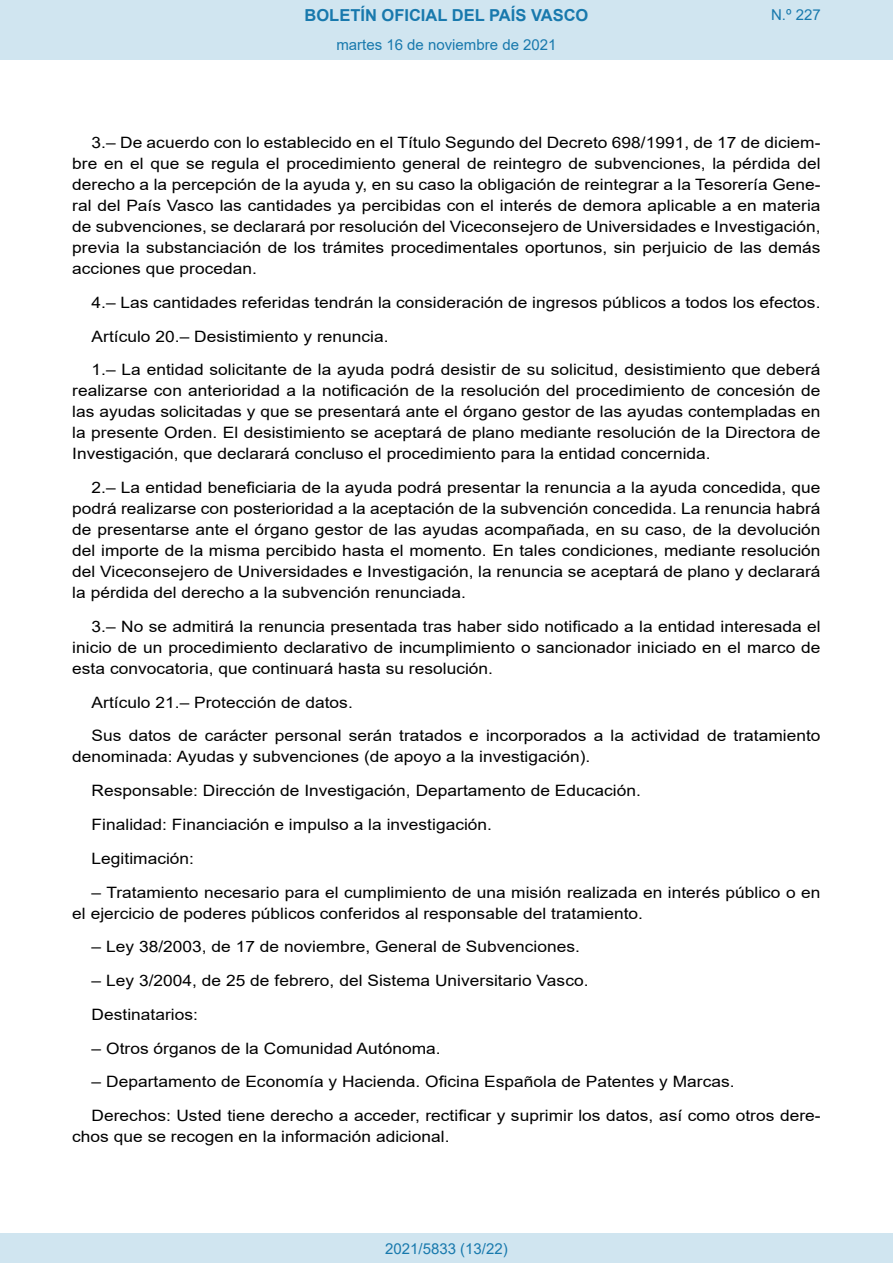
<style>
.page{position:relative;width:893px;height:1263px;background:#fff}
.page>*{position:absolute;margin:0;border:0;box-sizing:border-box;transform-origin:0 0}
.t1{font:700 16.5px "Arial";color:#1879ad}
.BOPVDetalle{font:15.6px/21px "Arial";color:#000;text-align:justify;scale:1.11 1}
.Paginacion_Centro{font:15px "Arial";color:#1879ad}
</style>
<div class="page">
<div style="left:0;top:0;width:893px;height:60px;background:#d0e5f0"></div>
<div style="left:0;top:1233px;width:893px;height:30px;background:#d0e5f0"></div>
<p class="t1" style="left:305px;top:3px;width:285px">BOLETÍN OFICIAL DEL PAÍS VASCO</p>
<p class="Paginacion_Centro" style="left:336px;top:35px;width:222px">martes 16 de noviembre de 2021</p>
<p class="Paginacion_Centro" style="left:771px;top:5px;width:51px">N.º 227</p>
<p class="BOPVDetalle" style="left:72px;top:132px;width:676px;text-indent:19px">3.– De acuerdo con lo establecido en el Título Segundo del Decreto 698/1991, de 17 de diciem&shy;bre en el que se regula el procedimiento general de reintegro de subvenciones, la pérdida del derecho a la percepción de la ayuda y, en su caso la obligación de reintegrar a la Tesorería Gene&shy;ral del País Vasco las cantidades ya percibidas con el interés de demora aplicable a en materia de subvenciones, se declarará por resolución del Viceconsejero de Universidades e Investigación, previa la substanciación de los trámites procedimentales oportunos, sin perjuicio de las demás acciones que procedan.</p>
<p class="BOPVDetalle" style="left:92px;top:292px;width:658px">4.– Las cantidades referidas tendrán la consideración de ingresos públicos a todos los efectos.</p>
<p class="BOPVDetalle" style="left:92px;top:326px;width:269px">Artículo 20.– Desistimiento y renuncia.</p>
<p class="BOPVDetalle" style="left:72px;top:359px;width:676px;text-indent:19px">1.– La entidad solicitante de la ayuda podrá desistir de su solicitud, desistimiento que deberá realizarse con anterioridad a la notificación de la resolución del procedimiento de concesión de las ayudas solicitadas y que se presentará ante el órgano gestor de las ayudas contempladas en la presente Orden. El desistimiento se aceptará de plano mediante resolución de la Directora de Investigación, que declarará concluso el procedimiento para la entidad concernida.</p>
<p class="BOPVDetalle" style="left:72px;top:477px;width:676px;text-indent:19px">2.– La entidad beneficiaria de la ayuda podrá presentar la renuncia a la ayuda concedida, que podrá realizarse con posterioridad a la aceptación de la subvención concedida. La renuncia habrá de presentarse ante el órgano gestor de las ayudas acompañada, en su caso, de la devolución del importe de la misma percibido hasta el momento. En tales condiciones, mediante resolución del Viceconsejero de Universidades e Investigación, la renuncia se aceptará de plano y declarará la pérdida del derecho a la subvención renunciada.</p>
<p class="BOPVDetalle" style="left:72px;top:616px;width:676px;text-indent:19px">3.– No se admitirá la renuncia presentada tras haber sido notificado a la entidad interesada el inicio de un procedimiento declarativo de incumplimiento o sancionador iniciado en el marco de esta convocatoria, que continuará hasta su resolución.</p>
<p class="BOPVDetalle" style="left:92px;top:692px;width:237px">Artículo 21.– Protección de datos.</p>
<p class="BOPVDetalle" style="left:72px;top:725px;width:676px;text-indent:19px">Sus datos de carácter personal serán tratados e incorporados a la actividad de tratamiento denominada: Ayudas y subvenciones (de apoyo a la investigación).</p>
<p class="BOPVDetalle" style="left:92px;top:780px;width:496px">Responsable: Dirección de Investigación, Departamento de Educación.</p>
<p class="BOPVDetalle" style="left:92px;top:814px;width:362px">Finalidad: Financiación e impulso a la investigación.</p>
<p class="BOPVDetalle" style="left:92px;top:848px;width:94px">Legitimación:</p>
<p class="BOPVDetalle" style="left:72px;top:881px;width:675px;text-indent:19px">– Tratamiento necesario para el cumplimiento de una misión realizada en interés público o en el ejercicio de poderes públicos conferidos al responsable del tratamiento.</p>
<p class="BOPVDetalle" style="left:92px;top:936px;width:441px">– Ley 38/2003, de 17 de noviembre, General de Subvenciones.</p>
<p class="BOPVDetalle" style="left:92px;top:970px;width:449px">– Ley 3/2004, de 25 de febrero, del Sistema Universitario Vasco.</p>
<p class="BOPVDetalle" style="left:92px;top:1004px;width:97px">Destinatarios:</p>
<p class="BOPVDetalle" style="left:92px;top:1037px;width:316px">– Otros órganos de la Comunidad Autónoma.</p>
<p class="BOPVDetalle" style="left:92px;top:1071px;width:581px">– Departamento de Economía y Hacienda. Oficina Española de Patentes y Marcas.</p>
<p class="BOPVDetalle" style="left:72px;top:1105px;width:676px;text-indent:19px">Derechos: Usted tiene derecho a acceder, rectificar y suprimir los datos, así como otros dere&shy;chos que se recogen en la información adicional.</p>
<p class="Paginacion_Centro" style="left:385px;top:1238px;width:124px">2021/5833 (13/22)</p>
</div>
